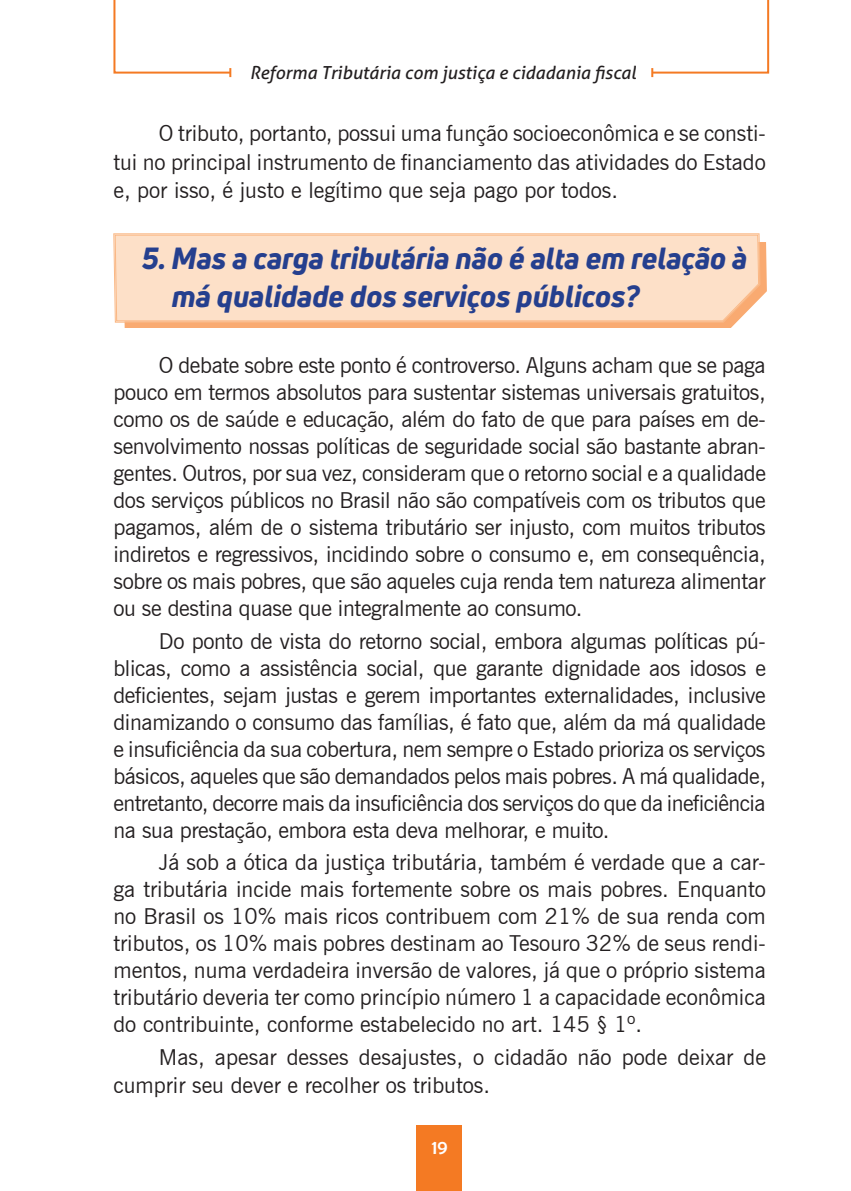
<style>
.page{position:relative;width:851px;height:1191px;background:#fff}
.page>*{position:absolute;margin:0;border:0;box-sizing:border-box;transform-origin:0 0}
.t1{font:italic 800 30px/37.6px "Uni Neue";color:#253f8e}
.t2{font:22px/27px "News Gothic BT";color:#231f20;text-align:justify}
.t3{font:20px "Berlin Sans FB";color:#fff}
.t4{font:italic 18px "Aller";color:#231f20}
</style>
<div class="page">
<div style="left:416px;top:1125px;width:45px;height:66px;background:#f47a23"></div>
<svg style="left:113px;top:0;width:119px;height:77px"></svg>
<svg style="left:651px;top:0;width:119px;height:77px"></svg>
<svg style="left:124px;top:242px;width:642px;height:86px;background:#f9b17d"></svg>
<svg style="left:113px;top:233px;width:648px;height:90px;background:#fac39a"></svg>
<div style="left:114px;top:234px;width:645px;height:87px;background:#fde0c8"></div>
<p class="t4" style="left:250px;top:62px;width:387px">Reforma Tributária com justiça e cidadania fiscal</p>
<p class="t2" style="left:113px;top:119px;width:653px;line-height:28px;text-indent:45px">O tributo, portanto, possui uma função socioeconômica e se consti&shy;tui no principal instrumento de financiamento das atividades do Estado e, por isso, é justo e legítimo que seja pago por todos.</p>
<h1 class="t1" style="left:172px;top:239px;width:577px;text-indent:-30px">5. Mas a carga tributária não é alta em relação à má qualidade dos serviços públicos?</h1>
<p class="t2" style="left:113px;top:351px;width:654px;text-indent:45px">O debate sobre este ponto é controverso. Alguns acham que se paga pouco em termos absolutos para sustentar sistemas universais gratuitos, como os de saúde e educação, além do fato de que para países em de&shy;senvolvimento nossas políticas de seguridade social são bastante abran&shy;gentes. Outros, por sua vez, consideram que o retorno social e a qualidade dos serviços públicos no Brasil não são compatíveis com os tributos que pagamos, além de o sistema tributário ser injusto, com muitos tributos indiretos e regressivos, incidindo sobre o consumo e, em consequência, sobre os mais pobres, que são aqueles cuja renda tem natureza alimentar ou se destina quase que integralmente ao consumo.</p>
<p class="t2" style="left:113px;top:627px;width:654px;text-indent:45px">Do ponto de vista do retorno social, embora algumas políticas pú&shy;blicas, como a assistência social, que garante dignidade aos idosos e deficientes, sejam justas e gerem importantes externalidades, inclusive dinamizando o consumo das famílias, é fato que, além da má qualidade e insuficiência da sua cobertura, nem sempre o Estado prioriza os serviços básicos, aqueles que são demandados pelos mais pobres. A má qualidade, entretanto, decorre mais da insuficiência dos serviços do que da ineficiência na sua prestação, embora esta deva melhorar, e muito.</p>
<p class="t2" style="left:113px;top:849px;width:653px;text-indent:45px">Já sob a ótica da justiça tributária, também é verdade que a car&shy;ga tributária incide mais fortemente sobre os mais pobres. Enquanto no Brasil os 10% mais ricos contribuem com 21% de sua renda com tributos, os 10% mais pobres destinam ao Tesouro 32% de seus rendi&shy;mentos, numa verdadeira inversão de valores, já que o próprio sistema tributário deveria ter como princípio número 1 a capacidade econômica do contribuinte, conforme estabelecido no art. 145 § 1º.</p>
<p class="t2" style="left:113px;top:1043px;width:654px;line-height:28px;text-indent:45px">Mas, apesar desses desajustes, o cidadão não pode deixar de cumprir seu dever e recolher os tributos.</p>
<p class="t3" style="left:431px;top:1135px;width:17px">19</p>
</div>
